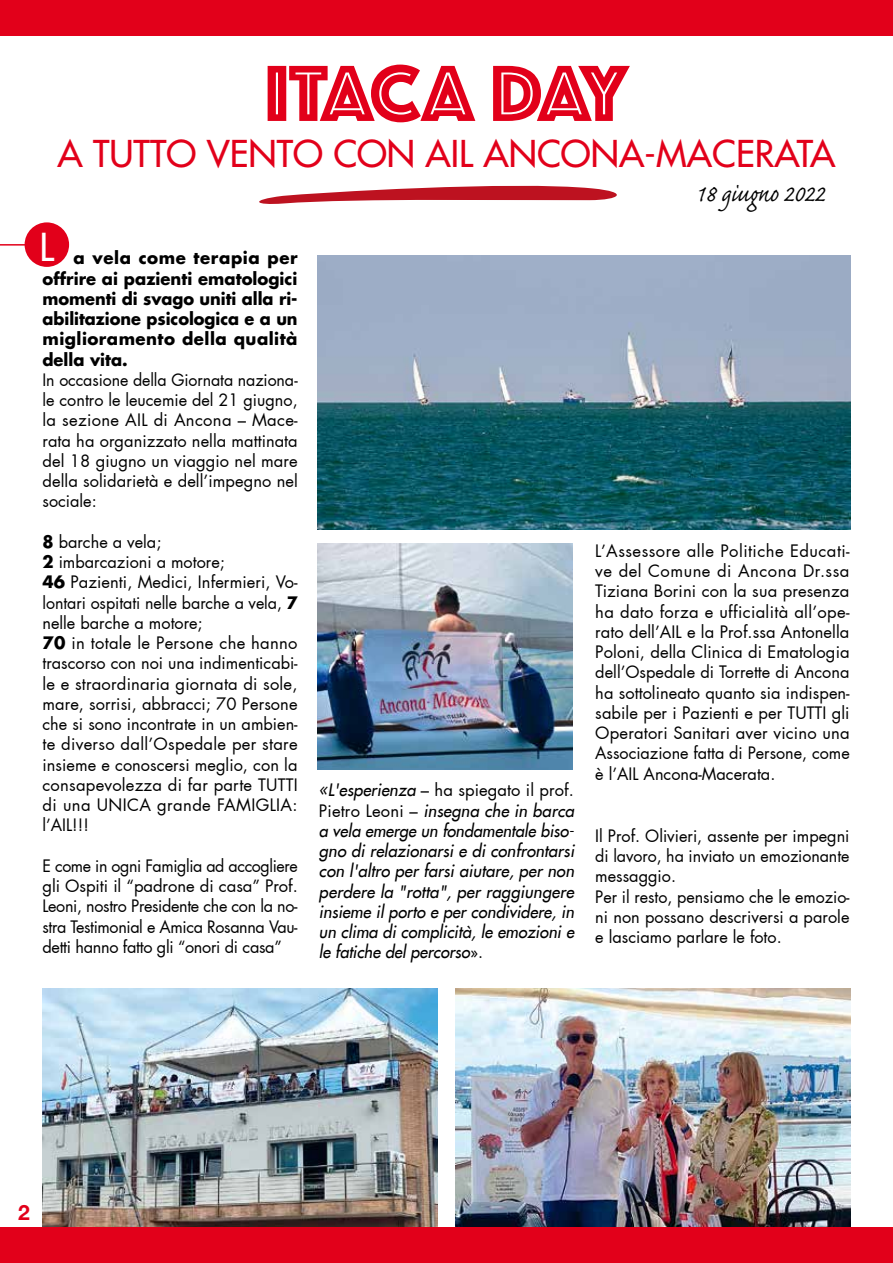
<style>
.page{position:relative;width:893px;height:1263px;background:#fff}
.page>*{position:absolute;margin:0;border:0;box-sizing:border-box;transform-origin:0 0}
.t1{font:82.5px "Phosphate Inline";letter-spacing:-.05em;color:#e2001a}
.t2{font:37.5px "Futura";color:#fff}
.t3{font:36px "Futura";color:#e2001a}
.t4{font:30px "Caflisch Script Pro";color:#000;scale:.92 1}
.t5{font:700 21px "Helvetica Neue";color:#e2001a}
.t6{font:16.8px/20.2px "Futura";color:#000}
.t7{font:16.8px/20.2px "Futura";color:#000;text-align:justify;scale:.95 1}
.t8{font:italic 16.8px/20.2px "Futura";color:#000;text-align:justify}
.t9{font:700 16.8px/20.2px "Futura";letter-spacing:.025em;color:#000;text-align:justify}
.s1{font-weight:700}
.s2{font-style:normal}
</style>
<div class="page">
<div style="left:0;top:0;width:893px;height:36px;background:#e2001a"></div>
<div style="left:0;top:1227px;width:893px;height:36px;background:#e2001a"></div>
<hr style="left:0;top:244px;width:34px;height:2px;background:#e2001a">
<div style="left:25px;top:222px;width:44px;height:45px;background:#e2001a;border-radius:50%"></div>
<svg style="left:259px;top:185px;width:358px;height:19px"></svg>
<img style="left:317px;top:255px;width:533px;height:274px">
<img style="left:317px;top:543px;width:255px;height:227px">
<img style="left:43px;top:989px;width:395px;height:238px">
<img style="left:455px;top:989px;width:395px;height:238px">
<h1 class="t1" style="left:265px;top:35px;width:365px">ITACA DAY</h1>
<h3 class="t3" style="left:57px;top:132px;width:780px">A TUTTO VENTO CON AIL ANCONA-MACERATA</h3>
<h2 class="t2" style="left:40px;top:224px;width:16px">L</h2>
<p class="t9" style="left:43px;top:247px;width:257px;text-indent:31px">a vela come terapia per offrire ai pazienti ematologici momenti di svago uniti alla ri&shy;abilitazione psicologica e a un miglioramento della qualità della vita.</p>
<p class="t7" style="left:43px;top:370px;width:270px">In occasione della Giornata naziona&shy;le contro le leucemie del 21 giugno, la sezione AIL di Ancona – Mace&shy;rata ha organizzato nella mattinata del 18 giugno un viaggio nel mare della solidarietà e dell’impegno nel sociale:</p>
<p class="t6" style="left:43px;top:532px;width:257px"><span class="s1">8</span> barche a vela;<br><span class="s1">2</span> imbarcazioni a motore;<br><span class="s1">46</span> Pazienti, Medici, Infermieri, Vo&shy;lontari ospitati nelle barche a vela, <span class="s1">7 </span>nelle barche a motore;<br><span class="s1">70</span> in totale le Persone che hanno trascorso con noi una indimenticabi&shy;le e straordinaria giornata di sole, mare, sorrisi, abbracci; 70 Persone che si sono incontrate in un ambien&shy;te diverso dall’Ospedale per stare insieme e conoscersi meglio, con la consapevolezza di far parte TUTTI di una UNICA grande FAMIGLIA: l’AIL!!!</p>
<p class="t7" style="left:43px;top:856px;width:270px">E come in ogni Famiglia ad accogliere gli Ospiti il “padrone di casa” Prof.<br>Leoni, nostro Presidente che con la no&shy;stra Testimonial e Amica Rosanna Vau&shy;detti hanno fatto gli “onori di casa”</p>
<h3 class="t4" style="left:695px;top:179px;width:142px">18 giugno 2022</h3>
<p class="t8" style="left:319px;top:780px;width:257px">∫L'esperienza <span class="s2">– ha spiegato il prof.<br>Pietro Leoni –</span> insegna che in barca a vela emerge un fondamentale biso&shy;gno di relazionarsi e di confrontarsi con l'altro per farsi aiutare, per non perdere la "rotta", per raggiungere insieme il porto e per condividere, in un clima di complicità, le emozioni e le fatiche del percorso<span class="s2">».</span></p>
<p class="t6" style="left:595px;top:541px;width:256px;text-align:justify">L’Assessore alle Politiche Educati&shy;ve del Comune di Ancona Dr.ssa Tiziana Borini con la sua presenza ha dato forza e ufficialità all’ope&shy;rato dell’AIL e la Prof.ssa Antonella Poloni, della Clinica di Ematologia dell’Ospedale di Torrette di Ancona ha sottolineato quanto sia indispen&shy;sabile per i Pazienti e per TUTTI gli Operatori Sanitari aver vicino una Associazione fatta di Persone, come è l’AIL Ancona-Macerata.</p>
<p class="t6" style="left:595px;top:826px;width:256px">Il Prof. Olivieri, assente per impegni di lavoro, ha inviato un emozionante messaggio.<br>Per il resto, pensiamo che le emozio&shy;ni non possano descriversi a parole e lasciamo parlare le foto.</p>
<p class="t5" style="left:18px;top:1196px;width:13px">2</p>
</div>
